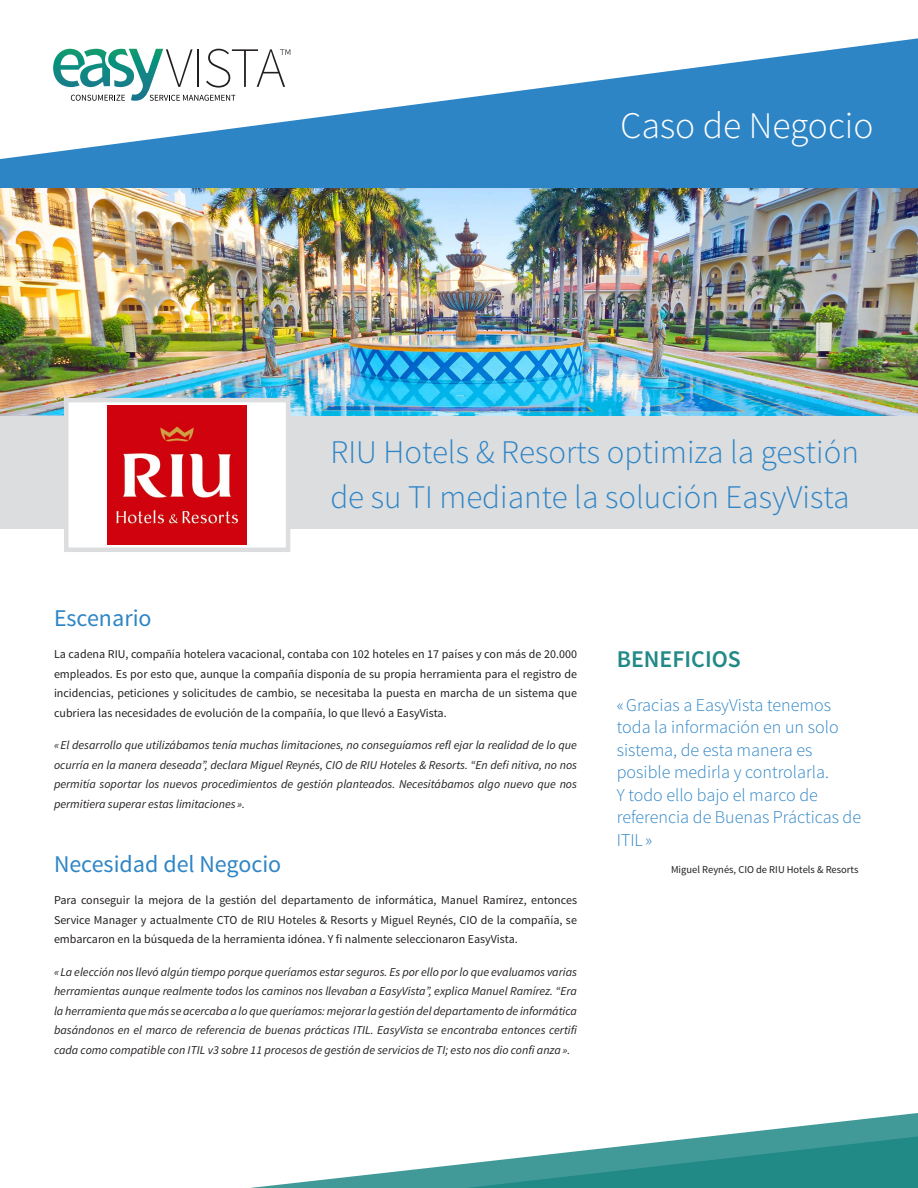
<style>
.page{position:relative;width:918px;height:1188px;background:#fff}
.page>*{position:absolute;margin:0;border:0;box-sizing:border-box;transform-origin:0 0}
.t1{font:300 37.5px "Source Sans Pro";color:#fff}
.t2{font:300 33px/45px "Source Sans Pro";color:#2e85c6}
.t3{font:24px "Source Sans Pro";color:#2e85c6}
.t4{font:600 24px "Source Sans Pro";color:#218986}
.t5{font:300 18px/22.5px "Source Sans Pro";color:#2e85c6}
.t6{font:italic 12px/19.5px "Source Sans Pro";color:#231f20;text-align:justify}
.t7{font:12px/19.5px "Source Sans Pro";color:#231f20;text-align:justify}
.bullet_point_KEY_FEA{font:10.5px "Source Sans Pro";color:#231f20}
</style>
<div class="page">
<svg style="left:0;top:38px;width:918px;height:151px"></svg>
<img style="left:0;top:189px;width:918px;height:228px">
<svg style="left:250px;top:1113px;width:668px;height:75px"></svg>
<div style="left:0;top:417px;width:74px;height:112px;background:#dcdddf"></div>
<div style="left:227px;top:417px;width:691px;height:112px;background:#dcdddf"></div>
<div style="left:66px;top:400px;width:222px;height:150px;background:#fff"></div>
<img style="left:107px;top:405px;width:139px;height:140px">
<div style="left:64px;top:398px;width:226px;height:154px;border:4px solid #dcdddf"></div>
<p class="t1" style="left:621px;top:103px;width:255px">Caso de Negocio</p>
<p class="t2" style="left:330px;top:429px;width:530px">RIU Hotels &amp; Resorts optimiza la gestión de su TI mediante la solución EasyVista</p>
<p class="t3" style="left:54px;top:603px;width:99px">Escenario</p>
<p class="t7" style="left:54px;top:645px;width:525px">La cadena RIU, compañía hotelera vacacional, contaba con 102 hoteles en 17 países y con más de 20.000 empleados. Es por esto que, aunque la compañía disponía de su propia herramienta para el registro de incidencias, peticiones y solicitudes de cambio, se necesitaba la puesta en marcha de un sistema que cubriera las necesidades de evolución de la compañía, lo que llevó a EasyVista.</p>
<p class="t6" style="left:54px;top:735px;width:525px">«El desarrollo que utilizábamos tenía muchas limitaciones, no conseguíamos refl ejar la realidad de lo que ocurría en la manera deseada”, declara Miguel Reynés, CIO de RIU Hoteles &amp; Resorts. “En defi nitiva, no nos permitía soportar los nuevos procedimientos de gestión planteados. Necesitábamos algo nuevo que nos permitiera superar estas limitaciones ».</p>
<p class="t3" style="left:54px;top:849px;width:229px">Necesidad del Negocio</p>
<p class="t7" style="left:54px;top:891px;width:525px">Para conseguir la mejora de la gestión del departamento de informática, Manuel Ramírez, entonces Service Manager y actualmente CTO de RIU Hoteles &amp; Resorts y Miguel Reynés, CIO de la compañía, se embarcaron en la búsqueda de la herramienta idónea. Y fi nalmente seleccionaron EasyVista.</p>
<p class="t6" style="left:54px;top:962px;width:524px">« La elección nos llevó algún tiempo porque queríamos estar seguros. Es por ello por lo que evaluamos varias herramientas aunque realmente todos los caminos nos llevaban a EasyVista”, explica Manuel Ramírez. “Era la herramienta que más se acercaba a lo que queríamos: mejorar la gestión del departamento de informática basándonos en el marco de referencia de buenas prácticas ITIL. EasyVista se encontraba entonces certifi cada como compatible con ITIL v3 sobre 11 procesos de gestión de servicios de TI; esto nos dio confi anza».</p>
<p class="t4" style="left:617px;top:644px;width:125px">BENEFICIOS</p>
<p class="t5" style="left:617px;top:694px;width:246px">«Gracias a EasyVista tenemos toda la información en un solo sistema, de esta manera es posible medirla y controlarla.<br>Y todo ello bajo el marco de referencia de Buenas Prácticas de<br>ITIL »</p>
<p class="bullet_point_KEY_FEA" style="left:671px;top:863px;width:189px">Miguel Reynés, CIO de RIU Hotels &amp; Resorts</p>
</div>
